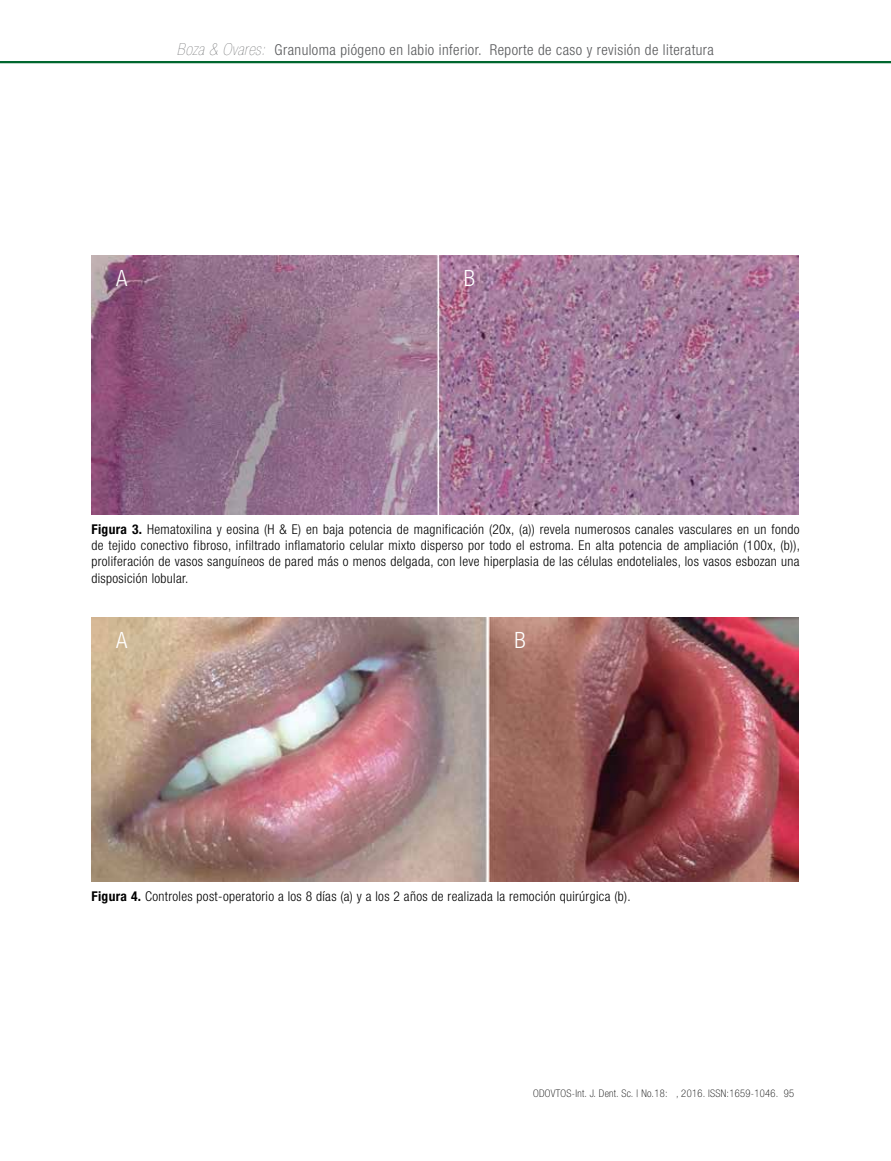
<style>
.page{position:relative;width:891px;height:1161px;background:#fff}
.page>*{position:absolute;margin:0;border:0;box-sizing:border-box;transform-origin:0 0}
.t1{font:300 condensed 22.5px "Helvetica Neue LT Std";color:#fff}
.t2{font:300 condensed 15px "Helvetica Neue LT Std";letter-spacing:.03em;color:#58595b}
.t3{font:300 condensed 13.5px/16.2px "Helvetica Neue LT Std";letter-spacing:.025em;color:#000;text-align:justify}
.t4{font:100 condensed 10.5px "Helvetica Neue LT Std";letter-spacing:.03em;color:#000}
.s1{font-weight:200;font-style:italic;font-size:16.5px}
.s2{font-weight:700}
</style>
<div class="page">
<hr style="left:0;top:61px;width:891px;height:2px;background:#00672f">
<img style="left:91px;top:255px;width:708px;height:260px">
<img style="left:91px;top:618px;width:708px;height:263px">
<p class="t2" style="left:177px;top:41px;width:538px"><span class="s1">Boza &amp; Ovares:</span> Granuloma piógeno en labio inferior. Reporte de caso y revisión de literatura</p>
<h1 class="t1" style="left:116px;top:265px;width:13px">A</h1>
<h1 class="t1" style="left:464px;top:265px;width:13px">B</h1>
<p class="t3" style="left:91px;top:521px;width:710px"><span class="s2">Figura 3.</span> Hematoxilina y eosina (H &amp; E) en baja potencia de magnificación (20x, (a)) revela numerosos canales vasculares en un fondo de tejido conectivo fibroso, infiltrado inflamatorio celular mixto disperso por todo el estroma. En alta potencia de ampliación (100x, (b)), proliferación de vasos sanguíneos de pared más o menos delgada, con leve hiperplasia de las células endoteliales, los vasos esbozan una disposición lobular.</p>
<h1 class="t1" style="left:116px;top:628px;width:13px">A</h1>
<h1 class="t1" style="left:514px;top:628px;width:13px">B</h1>
<p class="t3" style="left:91px;top:888px;width:541px"><span class="s2">Figura 4.</span> Controles post-operatorio a los 8 días (a) y a los 2 años de realizada la remoción quirúrgica (b).</p>
<p class="t4" style="left:533px;top:1088px;width:263px">ODOVTOS-Int. J. Dent. Sc. | No.18: , 2016. ISSN:1659-1046. 95</p>
</div>
